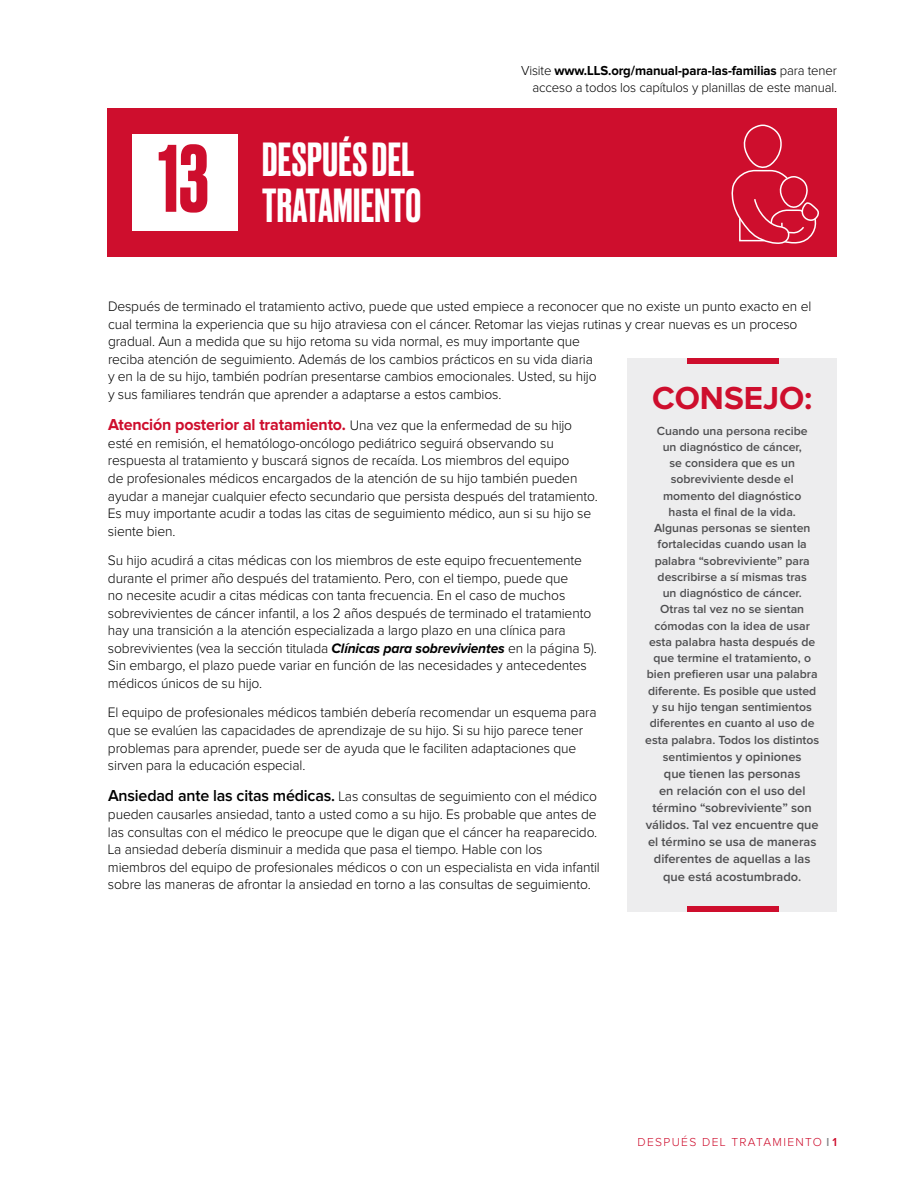
<style>
.page{position:relative;width:918px;height:1188px;background:#fff}
.page>*{position:absolute;margin:0;border:0;box-sizing:border-box;transform-origin:0 0}
.t1{font:500 45px/46.5px "Druk";letter-spacing:.01em;color:#fff;text-align:right}
.t2{font:700 33px "Proxima Nova";color:#ce0e2d}
.t3{font:700 16.5px "Proxima Nova";letter-spacing:-.01em;color:#ce0e2d}
.t4{font:300 14.25px/17.5px "Proxima Nova";letter-spacing:-.01em;color:#000}
.t5{font:300 13.5px/16.2px "Proxima Nova";letter-spacing:-.01em;color:#000;text-align:right}
.t6{font:600 12.9px/17.1px "Proxima Nova";color:#4d4d4f;text-align:center}
.t7{font:600 12.15px/16.4px "Proxima Nova";color:#4d4d4f;text-align:center}
.t8{font:300 12px "Proxima Nova";letter-spacing:.11em;color:#ce0e2d}
.s1{font-size:90px;color:#ce0e2d}
.s2{font-weight:700}
.s3{font-weight:300;font-size:14.25px;color:#000}
.s4{font-weight:700;font-style:italic}
.s5{font-weight:600;font-size:16.5px}
.s6{font-size:12.9px}
.s7{font-weight:600;color:#808285}
.s8{font-weight:600}
</style>
<div class="page">
<div style="left:627px;top:359px;width:210px;height:553px;background:#ededee"></div>
<div style="left:688px;top:907px;width:91px;height:5px;background:#ce0e2d"></div>
<div style="left:687px;top:359px;width:92px;height:5px;background:#ce0e2d"></div>
<div style="left:107px;top:108px;width:730px;height:148px;background:#ce0e2d"></div>
<div style="left:132px;top:134px;width:106px;height:96px;background:#fff"></div>
<svg style="left:731px;top:124px;width:88px;height:120px"></svg>
<h1 class="t1" style="left:158px;top:134px;width:265px"><span class="s1">13</span> DESPUÉS DEL<br>TRATAMIENTO</h1>
<p class="t5" style="left:521px;top:63px;width:317px">Visite <span class="s2">www.LLS.org/manual-para-las-familias</span> para tener acceso a todos los capítulos y planillas de este manual.</p>
<p class="t4" style="left:108px;top:298px;width:705px">Después de terminado el tratamiento activo, puede que usted empiece a reconocer que no existe un punto exacto en el cual termina la experiencia que su hijo atraviesa con el cáncer. Retomar las viejas rutinas y crear nuevas es un proceso gradual. Aun a medida que su hijo retoma su vida normal, es muy importante que<br>reciba atención de seguimiento. Además de los cambios prácticos en su vida diaria<br>y en la de su hijo, también podrían presentarse cambios emocionales. Usted, su hijo<br>y sus familiares tendrán que aprender a adaptarse a estos cambios.</p>
<p class="t3" style="left:108px;top:417px;width:466px">Atención posterior al tratamiento. <span class="s3">Una vez que la enfermedad de su hijo</span></p>
<p class="t4" style="left:108px;top:435px;width:491px">esté en remisión, el hematólogo-oncólogo pediátrico seguirá observando su respuesta al tratamiento y buscará signos de recaída. Los miembros del equipo<br>de profesionales médicos encargados de la atención de su hijo también pueden ayudar a manejar cualquier efecto secundario que persista después del tratamiento.<br>Es muy importante acudir a todas las citas de seguimiento médico, aun si su hijo se siente bien.</p>
<p class="t4" style="left:108px;top:552px;width:490px">Su hijo acudirá a citas médicas con los miembros de este equipo frecuentemente durante el primer año después del tratamiento. Pero, con el tiempo, puede que<br>no necesite acudir a citas médicas con tanta frecuencia. En el caso de muchos sobrevivientes de cáncer infantil, a los 2 años después de terminado el tratamiento hay una transición a la atención especializada a largo plazo en una clínica para sobrevivientes (vea la sección titulada <span class="s4">Clínicas para sobrevivientes</span> en la página 5).<br>Sin embargo, el plazo puede variar en función de las necesidades y antecedentes médicos únicos de su hijo.</p>
<p class="t4" style="left:108px;top:705px;width:490px">El equipo de profesionales médicos también debería recomendar un esquema para que se evalúen las capacidades de aprendizaje de su hijo. Si su hijo parece tener problemas para aprender, puede ser de ayuda que le faciliten adaptaciones que sirven para la educación especial.</p>
<p class="t4" style="left:108px;top:789px;width:493px"><span class="s5">Ansiedad ante las citas médicas.</span> Las consultas de seguimiento con el médico pueden causarles ansiedad, tanto a usted como a su hijo. Es probable que antes de las consultas con el médico le preocupe que le digan que el cáncer ha reaparecido.<br>La ansiedad debería disminuir a medida que pasa el tiempo. Hable con los miembros del equipo de profesionales médicos o con un especialista en vida infantil sobre las maneras de afrontar la ansiedad en torno a las consultas de seguimiento.</p>
<h2 class="t2" style="left:652px;top:383px;width:162px">CONSEJO:</h2>
<p class="t7" style="left:645px;top:423px;width:176px">Cuando una persona recibe<br>un diagnóstico de cáncer,<br>se considera que es un sobreviviente desde el momento del diagnóstico<br>hasta el final de la vida.<br>Algunas personas se sienten fortalecidas cuando usan la palabra “sobreviviente” para describirse a sí mismas tras<br>un diagnóstico de cáncer.<br>Otras tal vez no se sientan cómodas con la idea de usar esta palabra hasta después de que termine el tratamiento, o bien prefieren usar una palabra diferente. Es posible que usted y su hijo tengan sentimientos diferentes en cuanto al uso de esta palabra. Todos los distintos sentimientos <span class="s6">y opiniones</span></p>
<p class="t6" style="left:646px;top:766px;width:174px">que tienen las personas<br>en relación con el uso del término “sobreviviente” son válidos. Tal vez encuentre que el término se usa de maneras diferentes de aquellas a las que está acostumbrado.</p>
<p class="t8" style="left:638px;top:1137px;width:201px">DESPUÉS DEL TRATAMIENTO <span class="s7">l</span> <span class="s8">1</span></p>
</div>
